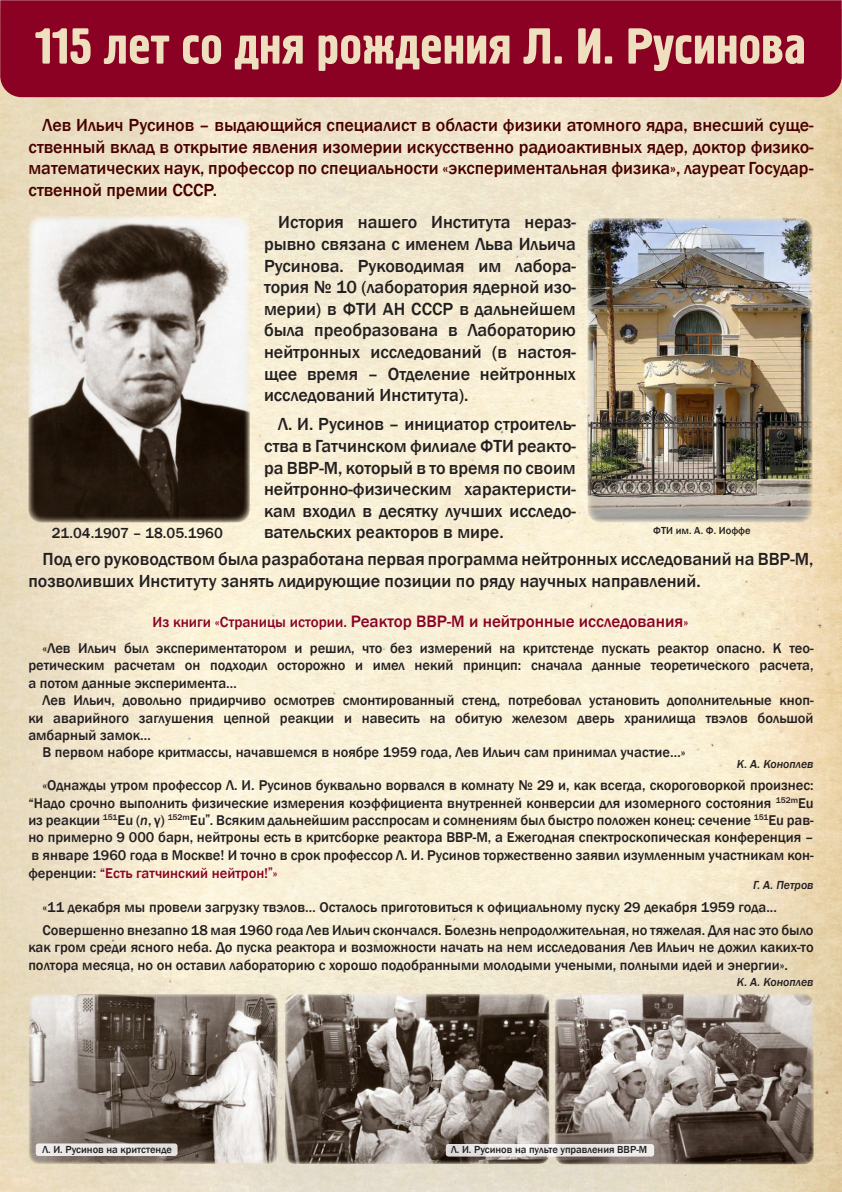
<style>
.page{position:relative;width:842px;height:1192px;background:#fff}
.page>*{position:absolute;margin:0;border:0;box-sizing:border-box;transform-origin:0 0}
.t1{font:50.5px "Hermes C";color:#eedfbe}
.t2{font:500 18px/21.6px "Franklin Gothic";color:#231f20;text-align:justify}
.t3{font:500 18px/21.6px "Franklin Gothic";color:#470000;text-align:justify}
.t4{font:500 17px "Franklin Gothic";color:#8a0124}
.t5{font:500 15px "Franklin Gothic";color:#231f20}
.t6{font:500 14.5px/17.4px "Franklin Gothic";color:#231f20;text-align:justify}
.t7{font:italic 500 12px "Franklin Gothic";color:#231f20}
.t8{font:500 10.5px "Franklin Gothic";color:#231f20}
.s1{font-size:15px}
.s2{font-style:italic}
.s3{font-family:"PF Din Text Pro";font-weight:400}
.s4{color:#8a0124}
.s5{font-family:"PF Din Text Pro";font-weight:400;color:#8a0124}
</style>
<div class="page">
<img style="left:0;top:97px;width:842px;height:1095px">
<img style="left:29px;top:994px;width:249px;height:170px">
<img style="left:285px;top:994px;width:264px;height:170px">
<img style="left:555px;top:994px;width:259px;height:170px">
<img style="left:28px;top:216px;width:222px;height:307px">
<img style="left:587px;top:218px;width:226px;height:305px">
<div style="left:0;top:0;width:842px;height:97px;background:#8a0124"></div>
<svg style="left:446px;top:1144px;width:208px;height:13px;fill:#eae8e7"></svg>
<div style="left:36px;top:1143px;width:142px;height:13px;background:#e9e7e6;border-radius:3px"></div>
<p class="t1" style="left:35px;top:18px;width:772px">115 лет со дня рождения Л. И. Русинова</p>
<p class="t3" style="left:28px;top:115px;width:787px;text-indent:14px">Лев Ильич Русинов – выдающийся специалист в области физики атомного ядра, внесший суще&shy;ственный вклад в открытие явления изомерии искусственно радиоактивных ядер, доктор физико&shy;математических наук, профессор по специальности «экспериментальная физика», лауреат Государ&shy;ственной премии СССР.</p>
<p class="t2" style="left:264px;top:212px;width:313px;text-indent:14px">История нашего Института нераз&shy;рывно связана с именем Льва Ильича Русинова. Руководимая им лабора&shy;тория № 10 (лаборатория ядерной изо&shy;мерии) в ФТИ АН СССР в дальнейшем была преобразована в Лабораторию нейтронных исследований (в настоя&shy;щее время – Отделение нейтронных исследований Института).</p>
<p class="t2" style="left:264px;top:414px;width:313px;text-indent:14px">Л. И. Русинов – инициатор строитель&shy;ства в Гатчинском филиале ФТИ реакто&shy;ра ВВР-М, который в то время по своим нейтронно-физическим характеристи&shy;кам входил в десятку лучших исследо&shy;вательских реакторов в мире.</p>
<p class="t5" style="left:52px;top:524px;width:173px">21.04.1907 – 18.05.1960</p>
<p class="t8" style="left:653px;top:524px;width:99px">ФТИ им. А. Ф. Иоффе</p>
<p class="t2" style="left:28px;top:549px;width:787px;text-indent:14px">Под его руководством была разработана первая программа нейтронных исследований на ВВР-М, позволивших Институту занять лидирующие позиции по ряду научных направлений.</p>
<p class="t4" style="left:153px;top:611px;width:537px"><span class="s1">Из книги «Страницы истории.</span> Реактор ВВР-М и нейтронные исследования<span class="s1">»</span></p>
<p class="t6" style="left:28px;top:640px;width:787px;text-indent:14px">«Лев Ильич был экспериментатором и решил, что без измерений на критстенде пускать реактор опасно. К тео&shy;ретическим расчетам он подходил осторожно и имел некий принцип: сначала данные теоретического расчета, а потом данные эксперимента…</p>
<p class="t6" style="left:28px;top:692px;width:787px;text-indent:14px">Лев Ильич, довольно придирчиво осмотрев смонтированный стенд, потребовал установить дополнительные кноп&shy;ки аварийного заглушения цепной реакции и навесить на обитую железом дверь хранилища твэлов большой амбарный замок…</p>
<p class="t6" style="left:43px;top:744px;width:645px">В первом наборе критмассы, начавшемся в ноябре 1959 года, Лев Ильич сам принимал участие…»</p>
<p class="t7" style="left:737px;top:756px;width:78px">К. А. Коноплев</p>
<p class="t6" style="left:28px;top:777px;width:787px;line-height:17.6px;text-indent:14px">«Однажды утром профессор Л. И. Русинов буквально ворвался в комнату № 29 и, как всегда, скороговоркой произнес: “Надо срочно выполнить физические измерения коэффициента внутренней конверсии для изомерного состояния <sup>152m</sup>Eu из реакции <sup>151</sup>Eu (<span class="s2">n</span>, γ) <sup>152m</sup>Eu<span class="s3">”</span>. Всяким дальнейшим расспросам и сомнениям был быстро положен конец: сечение <sup>151</sup>Eu рав&shy;но примерно 9 000 барн, нейтроны есть в критсборке реактора ВВР-М, а Ежегодная спектроскопическая конференция – в январе 1960 года в Москве! И точно в срок профессор Л. И. Русинов торжественно заявил изумленным участникам кон&shy;ференции: <span class="s4">“Есть гатчинский нейтрон!</span><span class="s5">”</span><span class="s4">»</span></p>
<p class="t7" style="left:753px;top:877px;width:62px">Г. А. Петров</p>
<p class="t6" style="left:43px;top:898px;width:736px">«11 декабря мы провели загрузку твэлов… Осталось приготовиться к официальному пуску 29 декабря 1959 года...</p>
<p class="t6" style="left:28px;top:921px;width:787px;text-indent:14px">Совершенно внезапно 18 мая 1960 года Лев Ильич скончался. Болезнь непродолжительная, но тяжелая. Для нас это было как гром среди ясного неба. До пуска реактора и возможности начать на нем исследования Лев Ильич не дожил каких-то полтора месяца, но он оставил лабораторию с хорошо подобранными молодыми учеными, полными идей и энергии».</p>
<p class="t7" style="left:737px;top:974px;width:78px">К. А. Коноплев</p>
<p class="t8" style="left:43px;top:1143px;width:131px">Л. И. Русинов на критстенде</p>
<p class="t8" style="left:451px;top:1143px;width:198px">Л. И. Русинов на пульте управления ВВР-М</p>
</div>
